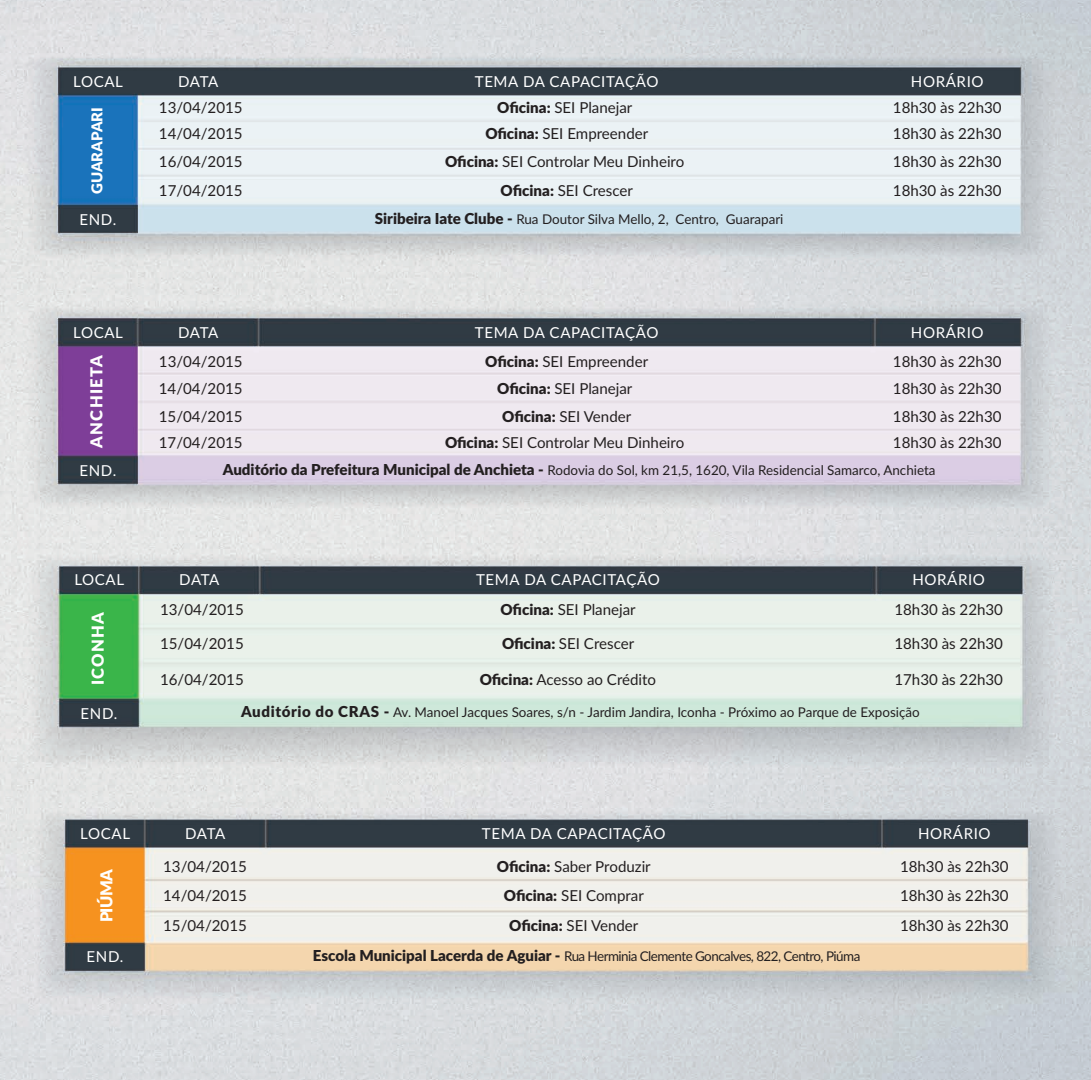
<style>
.page{position:relative;width:1091px;height:1080px;background:#fff}
.page>*{position:absolute;margin:0;border:0;box-sizing:border-box;transform-origin:0 0}
.t1{font:900 16.5px "Lato";letter-spacing:.08em;color:#fff}
.t2{font:15.15px "Lato";color:#231f20}
.t3{font:15.15px "Lato";letter-spacing:.04em;color:#fff}
.t4{font:900 15px "Lato";letter-spacing:-.01em;color:#fff}
.t5{font:13.35px "Lato";color:#231f20}
.t6{font:13.35px "Lato";letter-spacing:-.04em;color:#231f20}
.s1{font-weight:900}
.s2{font-weight:900;font-size:15.15px}
</style>
<div class="page">
<img style="left:0;top:0;width:1091px;height:1080px">
<p class="t3" style="left:73px;top:71px;width:51px">LOCAL</p>
<p class="t4" style="left:86px;top:194px;width:88px;rotate:-90deg">GUARAPARI</p>
<p class="t3" style="left:79px;top:209px;width:38px">END.</p>
<p class="t3" style="left:178px;top:71px;width:42px">DATA</p>
<p class="t3" style="left:911px;top:71px;width:74px">HORÁRIO</p>
<p class="t2" style="left:159px;top:96px;width:85px">13/04/2015</p>
<p class="t2" style="left:497px;top:96px;width:137px"><span class="s1">Oficina:</span> SEI Planejar</p>
<p class="t2" style="left:893px;top:96px;width:110px">18h30 às 22h30</p>
<p class="t2" style="left:159px;top:123px;width:85px">14/04/2015</p>
<p class="t2" style="left:485px;top:123px;width:164px"><span class="s1">Oficina:</span> SEI Empreender</p>
<p class="t2" style="left:893px;top:123px;width:110px">18h30 às 22h30</p>
<p class="t2" style="left:159px;top:151px;width:85px">16/04/2015</p>
<p class="t2" style="left:445px;top:151px;width:241px"><span class="s1">Oficina:</span> SEI Controlar Meu Dinheiro</p>
<p class="t2" style="left:893px;top:151px;width:110px">18h30 às 22h30</p>
<p class="t2" style="left:159px;top:179px;width:85px">17/04/2015</p>
<p class="t2" style="left:500px;top:179px;width:134px"><span class="s1">Oficina:</span> SEI Crescer</p>
<p class="t2" style="left:893px;top:179px;width:110px">18h30 às 22h30</p>
<p class="t3" style="left:475px;top:71px;width:185px">TEMA DA CAPACITAÇÃO</p>
<p class="t5" style="left:375px;top:210px;width:410px"><span class="s2">Siribeira Iate Clube -</span> Rua Doutor Silva Mello, 2, Centro, Guarapari</p>
<p class="t3" style="left:73px;top:322px;width:51px">LOCAL</p>
<p class="t1" style="left:84px;top:448px;width:95px;rotate:-90deg">ANCHIETA</p>
<p class="t3" style="left:79px;top:460px;width:38px">END.</p>
<p class="t3" style="left:178px;top:322px;width:42px">DATA</p>
<p class="t3" style="left:475px;top:322px;width:185px">TEMA DA CAPACITAÇÃO</p>
<p class="t3" style="left:911px;top:322px;width:74px">HORÁRIO</p>
<p class="t2" style="left:159px;top:351px;width:85px">13/04/2015</p>
<p class="t2" style="left:485px;top:351px;width:164px"><span class="s1">Oficina:</span> SEI Empreender</p>
<p class="t2" style="left:893px;top:351px;width:110px">18h30 às 22h30</p>
<p class="t2" style="left:159px;top:378px;width:85px">14/04/2015</p>
<p class="t2" style="left:497px;top:378px;width:137px"><span class="s1">Oficina:</span> SEI Planejar</p>
<p class="t2" style="left:893px;top:378px;width:110px">18h30 às 22h30</p>
<p class="t2" style="left:159px;top:406px;width:85px">15/04/2015</p>
<p class="t2" style="left:502px;top:406px;width:130px"><span class="s1">Oficina:</span> SEI Vender</p>
<p class="t2" style="left:893px;top:406px;width:110px">18h30 às 22h30</p>
<p class="t2" style="left:159px;top:432px;width:85px">17/04/2015</p>
<p class="t2" style="left:445px;top:432px;width:241px"><span class="s1">Oficina:</span> SEI Controlar Meu Dinheiro</p>
<p class="t2" style="left:893px;top:432px;width:110px">18h30 às 22h30</p>
<p class="t5" style="left:223px;top:460px;width:714px"><span class="s2">Auditório da Prefeitura Municipal de Anchieta -</span> Rodovia do Sol, km 21,5, 1620, Vila Residencial Samarco, Anchieta</p>
<p class="t3" style="left:74px;top:569px;width:51px">LOCAL</p>
<p class="t1" style="left:85px;top:685px;width:75px;rotate:-90deg">ICONHA</p>
<p class="t3" style="left:81px;top:702px;width:38px">END.</p>
<p class="t3" style="left:179px;top:569px;width:42px">DATA</p>
<p class="t3" style="left:476px;top:569px;width:185px">TEMA DA CAPACITAÇÃO</p>
<p class="t3" style="left:912px;top:569px;width:74px">HORÁRIO</p>
<p class="t2" style="left:160px;top:599px;width:85px">13/04/2015</p>
<p class="t2" style="left:500px;top:599px;width:137px"><span class="s1">Oficina:</span> SEI Planejar</p>
<p class="t2" style="left:894px;top:599px;width:110px">18h30 às 22h30</p>
<p class="t2" style="left:160px;top:632px;width:85px">15/04/2015</p>
<p class="t2" style="left:502px;top:632px;width:134px"><span class="s1">Oficina:</span> SEI Crescer</p>
<p class="t2" style="left:894px;top:632px;width:110px">18h30 às 22h30</p>
<p class="t2" style="left:160px;top:669px;width:85px">16/04/2015</p>
<p class="t2" style="left:480px;top:669px;width:178px"><span class="s1">Oficina:</span> Acesso ao Crédito</p>
<p class="t2" style="left:894px;top:669px;width:110px">17h30 às 22h30</p>
<p class="t5" style="left:241px;top:703px;width:680px"><span class="s2">Auditório do CRAS -</span> Av. Manoel Jacques Soares, s/n - Jardim Jandira, Iconha - Próximo ao Parque de Exposição</p>
<p class="t3" style="left:80px;top:822px;width:51px">LOCAL</p>
<p class="t1" style="left:94px;top:922px;width:55px;rotate:-90deg">PIÚMA</p>
<p class="t3" style="left:87px;top:946px;width:38px">END.</p>
<p class="t3" style="left:185px;top:822px;width:42px">DATA</p>
<p class="t3" style="left:482px;top:822px;width:185px">TEMA DA CAPACITAÇÃO</p>
<p class="t3" style="left:918px;top:822px;width:74px">HORÁRIO</p>
<p class="t2" style="left:163px;top:856px;width:85px">13/04/2015</p>
<p class="t2" style="left:497px;top:856px;width:155px"><span class="s1">Oficina:</span> Saber Produzir</p>
<p class="t2" style="left:900px;top:856px;width:110px">18h30 às 22h30</p>
<p class="t2" style="left:163px;top:885px;width:85px">14/04/2015</p>
<p class="t2" style="left:504px;top:885px;width:141px"><span class="s1">Oficina:</span> SEI Comprar</p>
<p class="t2" style="left:900px;top:885px;width:110px">18h30 às 22h30</p>
<p class="t2" style="left:163px;top:915px;width:85px">15/04/2015</p>
<p class="t2" style="left:509px;top:915px;width:131px"><span class="s1">Oficina:</span> SEI Vender</p>
<p class="t2" style="left:900px;top:915px;width:110px">18h30 às 22h30</p>
<p class="t6" style="left:313px;top:947px;width:549px"><span class="s2">Escola Municipal Lacerda de Aguiar -</span> Rua Herminia Clemente Goncalves, 822, Centro, Piúma</p>
</div>
